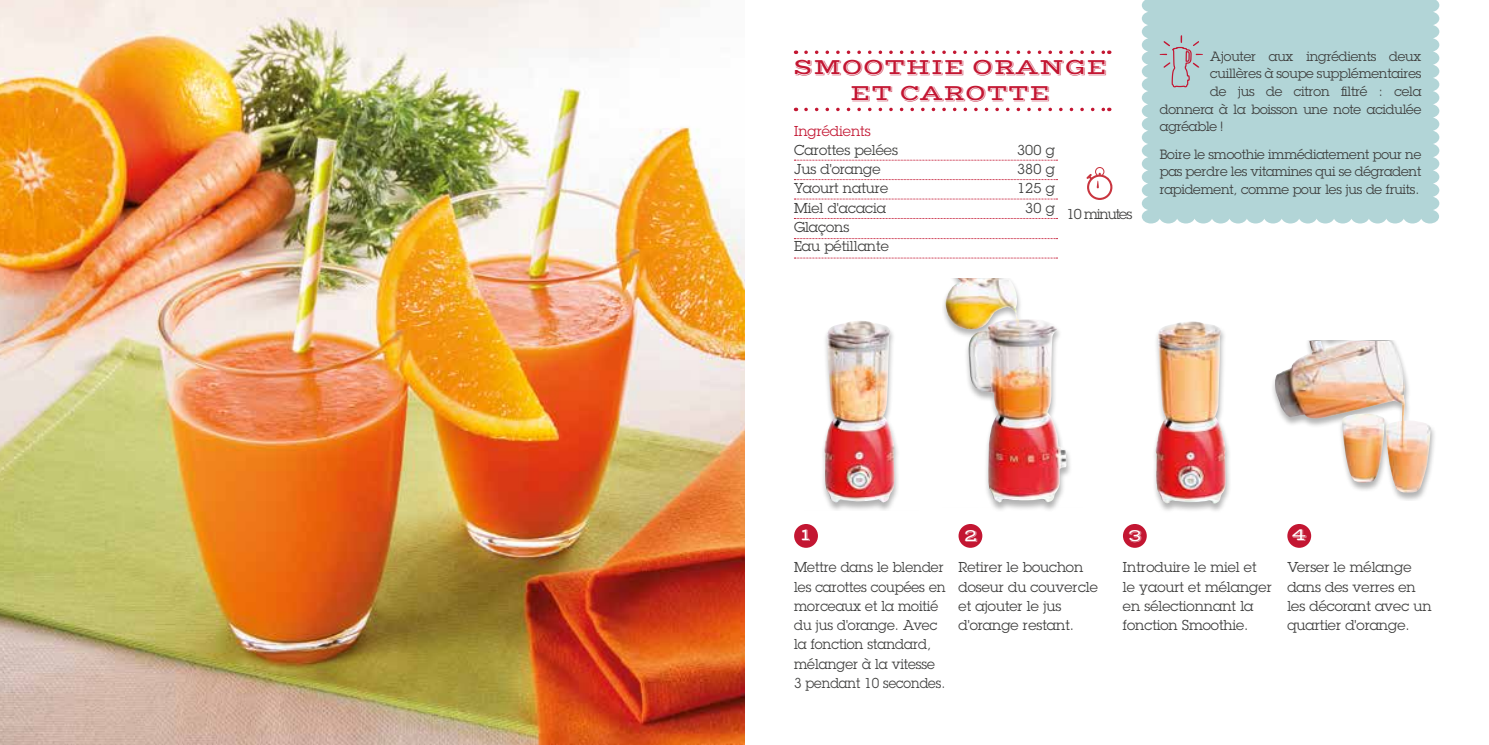
<style>
.page{position:relative;width:1489px;height:745px;background:#fff}
.page>*{position:absolute;margin:0;border:0;box-sizing:border-box;transform-origin:0 0}
.t1{font:22.75px/26.2px "Vast Shadow";color:#c31632;text-align:center}
.t2{font:17.5px "Vast Shadow";color:#fff}
.t3{font:14px/19.2px "Lubalin Graph";color:#3c3c3b}
.t4{font:14px/19.2px "Lubalin Graph";color:#3c3c3b;scale:.96 1}
.t5{font:14px "Lubalin Graph";color:#c31632}
.t6{font:14px "Lubalin Graph";letter-spacing:-.07em;color:#3c3c3b}
.t7{font:13.12px/17.5px "Lubalin Graph";letter-spacing:-.01em;color:#3c3c3b;text-align:justify}
</style>
<div class="page">
<img style="left:0;top:0;width:744px;height:744px">
<svg style="left:806px;top:50px;width:303px;height:4px"></svg>
<svg style="left:806px;top:108px;width:303px;height:3px"></svg>
<div style="left:794px;top:523px;width:24px;height:24px;background:#c31632;border-radius:50%"></div>
<div style="left:958px;top:523px;width:24px;height:24px;background:#c31632;border-radius:50%"></div>
<div style="left:1122px;top:523px;width:24px;height:24px;background:#c31632;border-radius:50%"></div>
<div style="left:1287px;top:523px;width:23px;height:24px;background:#c31632;border-radius:50%"></div>
<img style="left:822px;top:321px;width:76px;height:189px">
<img style="left:943px;top:278px;width:127px;height:229px">
<div style="left:1134px;top:317px;width:112px;height:195px;background:#000;opacity:.3"></div>
<img style="left:1155px;top:321px;width:70px;height:183px">
<div style="left:1270px;top:341px;width:166px;height:159px;background:#000;opacity:.3"></div>
<img style="left:1272px;top:341px;width:158px;height:152px">
<svg style="left:794px;top:160px;width:263px;height:1px"></svg>
<svg style="left:794px;top:179px;width:263px;height:1px"></svg>
<svg style="left:794px;top:198px;width:263px;height:1px"></svg>
<svg style="left:794px;top:238px;width:263px;height:1px"></svg>
<svg style="left:794px;top:218px;width:263px;height:1px"></svg>
<svg style="left:794px;top:257px;width:263px;height:1px"></svg>
<div style="left:1141px;top:0;width:298px;height:223px;background:#b2d5d7"></div>
<svg style="left:1159px;top:35px;width:43px;height:53px;background:#b3c1c5"></svg>
<svg style="left:1086px;top:167px;width:26px;height:33px"></svg>
<h1 class="t1" style="left:793px;top:54px;width:316px">SMOOTHIE ORANGE<br>ET CAROTTE</h1>
<p class="t5" style="left:794px;top:122px;width:78px">Ingrédients</p>
<p class="t3" style="left:794px;top:140px;width:105px">Carottes pelées</p>
<p class="t3" style="left:1017px;top:140px;width:39px">300 g</p>
<p class="t3" style="left:794px;top:159px;width:88px">Jus d'orange</p>
<p class="t3" style="left:1017px;top:159px;width:39px">380 g</p>
<p class="t3" style="left:794px;top:178px;width:96px">Yaourt nature</p>
<p class="t3" style="left:1017px;top:178px;width:39px">125 g</p>
<p class="t3" style="left:794px;top:198px;width:93px">Miel d'acacia</p>
<p class="t3" style="left:1025px;top:198px;width:31px">30 g</p>
<p class="t3" style="left:794px;top:217px;width:96px">Glaçons<br>Eau pétillante</p>
<p class="t6" style="left:1066px;top:205px;width:67px">10 minutes</p>
<p class="t7" style="left:1210px;top:47px;width:213px">Ajouter aux ingrédients deux</p>
<p class="t7" style="left:1210px;top:65px;width:213px">cuillères à soupe supplémentaires</p>
<p class="t7" style="left:1210px;top:82px;width:213px">de jus de citron filtré : cela</p>
<p class="t7" style="left:1159px;top:100px;width:263px">donnera à la boisson une note acidulée</p>
<p class="t7" style="left:1159px;top:117px;width:64px">agréable !</p>
<p class="t7" style="left:1159px;top:145px;width:263px">Boire le smoothie immédiatement pour ne pas perdre les vitamines qui se dégradent rapidement, comme pour les jus de fruits.</p>
<p class="t2" style="left:800px;top:523px;width:11px">1</p>
<p class="t2" style="left:964px;top:524px;width:15px">2</p>
<p class="t2" style="left:1127px;top:524px;width:16px">3</p>
<p class="t2" style="left:1292px;top:523px;width:16px">4</p>
<p class="t4" style="left:794px;top:557px;width:159px">Mettre dans le blender les carottes coupées en morceaux et la moitié du jus d'orange. Avec la fonction standard, mélanger à la vitesse<br>3 pendant 10 secondes.</p>
<p class="t3" style="left:958px;top:557px;width:141px">Retirer le bouchon doseur du couvercle et ajouter le jus d'orange restant.</p>
<p class="t3" style="left:1122px;top:557px;width:150px">Introduire le miel et le yaourt et mélanger en sélectionnant la fonction Smoothie.</p>
<p class="t3" style="left:1287px;top:557px;width:146px">Verser le mélange dans des verres en les décorant avec un quartier d'orange.</p>
</div>
